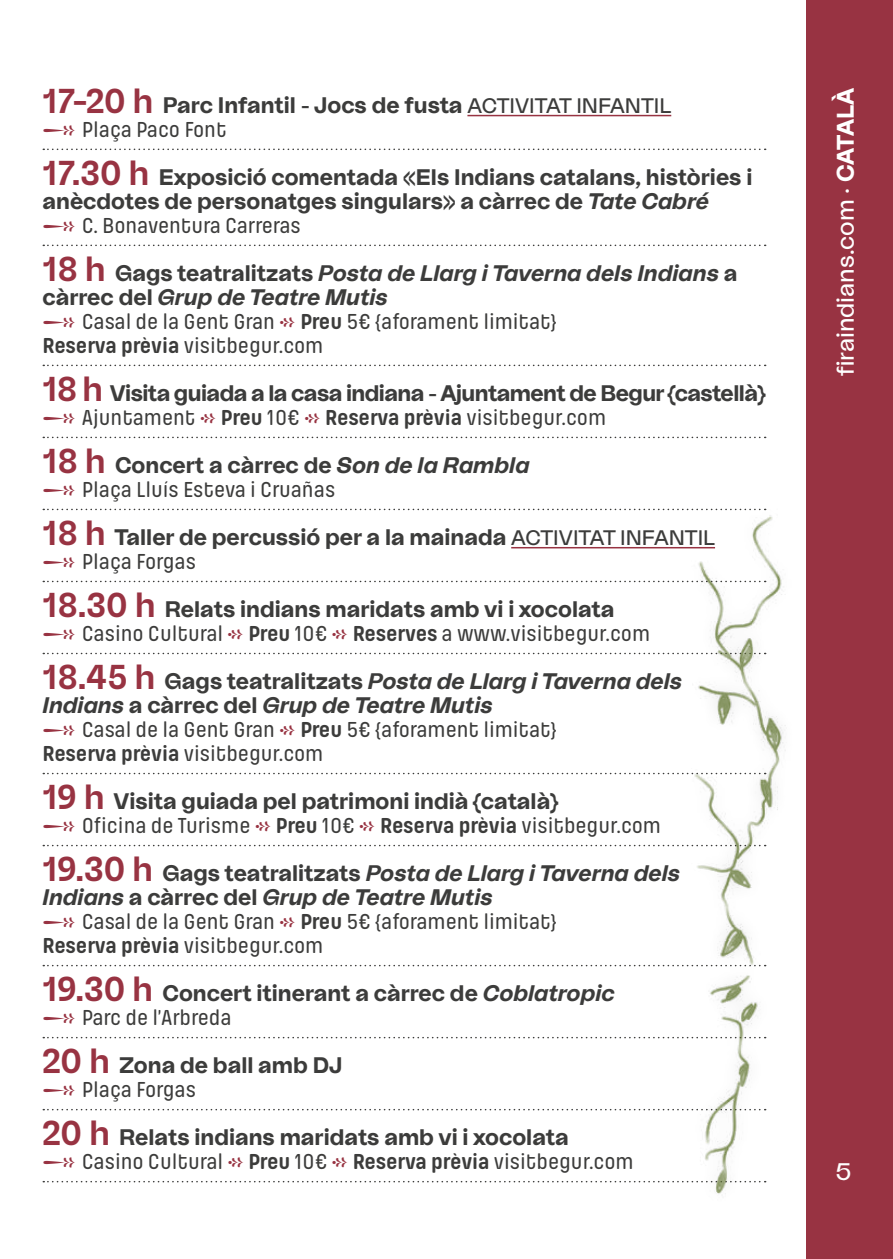
<style>
.page{position:relative;width:893px;height:1259px;background:#fff}
.page>*{position:absolute;margin:0;border:0;box-sizing:border-box;transform-origin:0 0}
.t1{font:24px "La Nord V2.1";color:#fff}
.t2{font:500 22.5px/24px "Pilcrow Soft";color:#3c3c3b}
.t3{font:700 22.5px/24px "La Nord V2.1";color:#3c3c3b}
.t4{font:italic 700 22.5px/24px "La Nord V2.1";color:#3c3c3b}
.t5{font:700 22.5px "La Nord V2.1";letter-spacing:-.025em;color:#3c3c3b}
.s1{font-family:"Wasa";font-size:34.5px;color:#983342}
.s2{font-weight:400;font-size:21px}
.s3{font-style:italic}
.s4{font-family:"Wasa";font-style:normal;font-size:34.5px;color:#983342}
.s5{font-style:normal}
.s6{font-weight:700}
</style>
<div class="page">
<div style="left:806px;top:0;width:87px;height:1259px;background:#983342"></div>
<hr style="left:467px;top:115px;width:204px;height:1px;background:#983342">
<svg style="left:43px;top:149px;width:723px;height:1px"></svg>
<svg style="left:43px;top:245px;width:723px;height:1px"></svg>
<svg style="left:43px;top:365px;width:723px;height:1px"></svg>
<svg style="left:43px;top:437px;width:723px;height:1px"></svg>
<svg style="left:43px;top:509px;width:622px;height:1px"></svg>
<hr style="left:511px;top:547px;width:204px;height:1px;background:#983342">
<svg style="left:43px;top:581px;width:622px;height:1px"></svg>
<svg style="left:43px;top:653px;width:622px;height:1px"></svg>
<svg style="left:43px;top:773px;width:622px;height:1px"></svg>
<svg style="left:43px;top:845px;width:622px;height:1px"></svg>
<svg style="left:43px;top:965px;width:622px;height:1px"></svg>
<svg style="left:43px;top:1037px;width:622px;height:1px"></svg>
<svg style="left:43px;top:1109px;width:622px;height:1px"></svg>
<svg style="left:43px;top:1181px;width:622px;height:1px"></svg>
<img style="left:665px;top:508px;width:121px;height:686px">
<p class="t3" style="left:43px;top:92px;width:630px"><span class="s1">17-20 h</span> Parc Infantil - Jocs de fusta <span class="s2">ACTIVITAT INFANTIL</span></p>
<p class="t2" style="left:82px;top:118px;width:146px">Plaça Paco Font</p>
<p class="t3" style="left:43px;top:164px;width:711px"><span class="s1">17.30 h</span> Exposició comentada «Els Indians catalans, històries i anècdotes de personatges singulars» a càrrec de <span class="s3">Tate Cabré</span></p>
<p class="t2" style="left:82px;top:214px;width:220px">C. Bonaventura Carreras</p>
<p class="t4" style="left:43px;top:260px;width:696px"><span class="s4">18 h</span> <span class="s5">Gags teatralitzats</span> Posta de Llarg i Taverna dels Indians <span class="s5">a càrrec del</span> Grup de Teatre Mutis</p>
<p class="t2" style="left:43px;top:310px;width:516px;text-indent:39px">Casal de la Gent Gran <span class="s6">Preu</span> 5€ {aforament limitat}<br><span class="s6">Reserva prèvia</span> visitbegur.com</p>
<p class="t5" style="left:43px;top:378px;width:725px"><span class="s1">18 h</span> Visita guiada a la casa indiana - Ajuntament de Begur {castellà}</p>
<p class="t2" style="left:82px;top:406px;width:526px">Ajuntament <span class="s6">Preu</span> 10€ <span class="s6">Reserva prèvia</span> visitbegur.com</p>
<p class="t3" style="left:43px;top:452px;width:489px"><span class="s1">18 h</span> Concert a càrrec de <span class="s3">Son de la Rambla</span></p>
<p class="t2" style="left:82px;top:478px;width:255px">Plaça Lluís Esteva i Cruañas</p>
<p class="t3" style="left:43px;top:524px;width:674px"><span class="s1">18 h</span> Taller de percussió per a la mainada <span class="s2">ACTIVITAT INFANTIL</span></p>
<p class="t2" style="left:82px;top:550px;width:116px">Plaça Forgas</p>
<p class="t3" style="left:43px;top:596px;width:573px"><span class="s1">18.30 h</span> Relats indians maridats amb vi i xocolata</p>
<p class="t2" style="left:82px;top:622px;width:570px">Casino Cultural <span class="s6">Preu</span> 10€ <span class="s6">Reserves</span> a www.visitbegur.com</p>
<p class="t4" style="left:43px;top:668px;width:641px"><span class="s4">18.45 h</span> <span class="s5">Gags teatralitzats</span> Posta de Llarg i Taverna dels<br>Indians <span class="s5">a càrrec del</span> Grup de Teatre Mutis</p>
<p class="t2" style="left:43px;top:718px;width:516px;text-indent:39px">Casal de la Gent Gran <span class="s6">Preu</span> 5€ {aforament limitat}<br><span class="s6">Reserva prèvia</span> visitbegur.com</p>
<p class="t3" style="left:43px;top:788px;width:518px"><span class="s1">19 h</span> Visita guiada pel patrimoni indià {català}</p>
<p class="t2" style="left:82px;top:814px;width:581px">Oficina de Turisme <span class="s6">Preu</span> 10€ <span class="s6">Reserva prèvia</span> visitbegur.com</p>
<p class="t4" style="left:43px;top:860px;width:639px"><span class="s4">19.30 h</span> <span class="s5">Gags teatralitzats</span> Posta de Llarg i Taverna dels<br>Indians <span class="s5">a càrrec del</span> Grup de Teatre Mutis</p>
<p class="t2" style="left:43px;top:910px;width:516px;text-indent:39px">Casal de la Gent Gran <span class="s6">Preu</span> 5€ {aforament limitat}<br><span class="s6">Reserva prèvia</span> visitbegur.com</p>
<p class="t3" style="left:43px;top:980px;width:574px"><span class="s1">19.30 h</span> Concert itinerant a càrrec de <span class="s3">Coblatropic</span></p>
<p class="t2" style="left:82px;top:1006px;width:151px">Parc de l’Arbreda</p>
<p class="t3" style="left:43px;top:1052px;width:302px"><span class="s1">20 h</span> Zona de ball amb DJ</p>
<p class="t2" style="left:82px;top:1078px;width:116px">Plaça Forgas</p>
<p class="t3" style="left:43px;top:1124px;width:528px"><span class="s1">20 h</span> Relats indians maridats amb vi i xocolata</p>
<p class="t2" style="left:82px;top:1150px;width:553px">Casino Cultural <span class="s6">Preu</span> 10€ <span class="s6">Reserva prèvia</span> visitbegur.com</p>
<p class="t1" style="left:830px;top:376px;width:290px;rotate:-90deg">firaindians.com · <span class="s6">CATALÀ</span></p>
<p class="t1" style="left:836px;top:1155px;width:17px">5</p>
</div>
